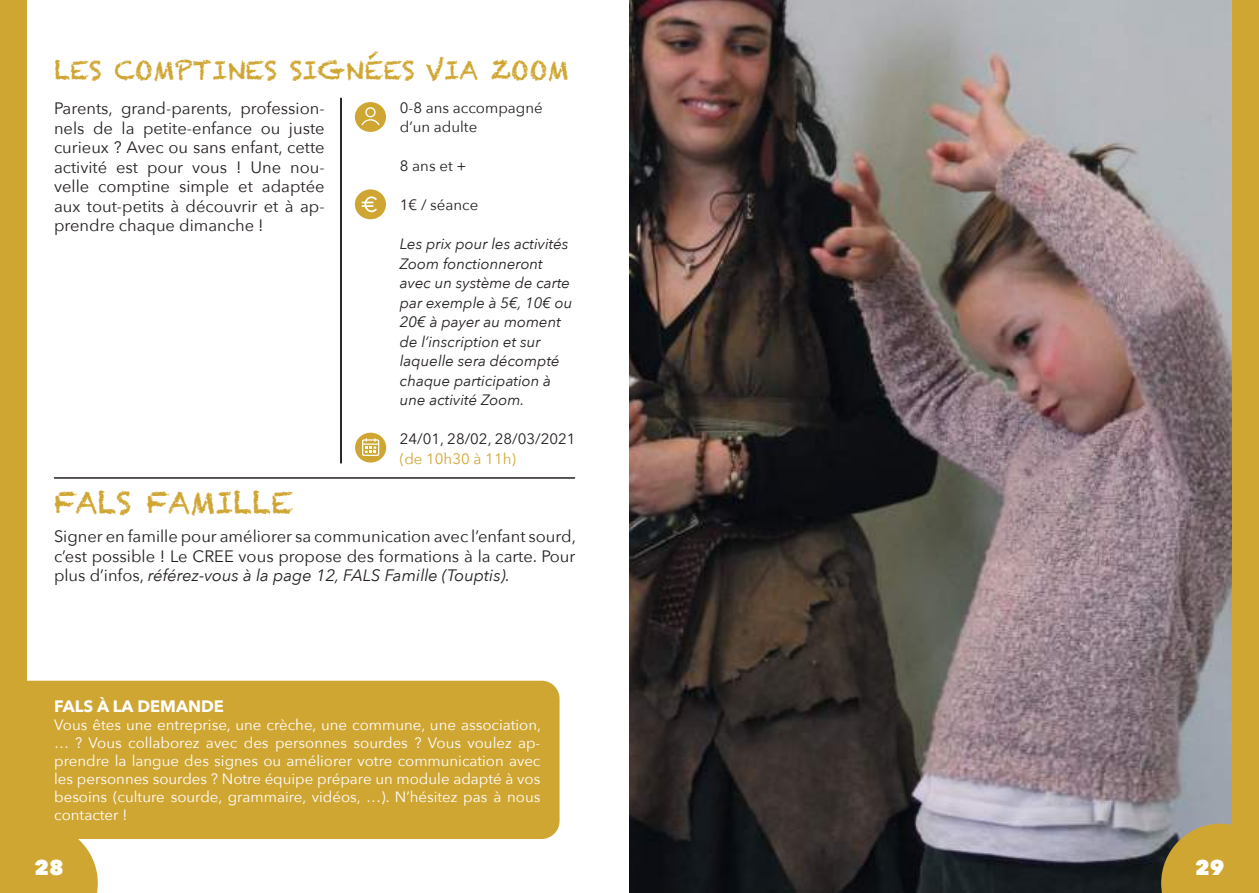
<style>
.page{position:relative;width:1259px;height:893px;background:#fff}
.page>*{position:absolute;margin:0;border:0;box-sizing:border-box;transform-origin:0 0}
.t1{font:30px "Chalkduster";color:#d0a633}
.t2{font:25.5px "Chalkduster";color:#d0a633}
.t3{font:800 21px "Avenir Next";color:#fff}
.t4{font:16.5px/19.5px "Avenir Next";color:#241f1f;text-align:justify}
.t5{font:700 16.5px "Avenir Next";color:#fff}
.t6{font:15px/18px "Avenir Next";color:#fff;text-align:justify}
.t7{font:italic 15px/19.5px "Avenir Next";color:#241f1f}
.t8{font:15px/19.5px "Avenir Next";color:#241f1f}
.t9{font:15px "Avenir Next";color:#d0a633}
.s1{font-style:italic}
</style>
<div class="page">
<img style="left:629px;top:0;width:603px;height:893px">
<svg style="left:1161px;top:824px;width:71px;height:69px;background:#c09d3d"></svg>
<div style="left:1232px;top:0;width:27px;height:893px;background:#d0a633"></div>
<div style="left:27px;top:681px;width:532px;height:158px;background:#d0a633"></div>
<div style="left:0;top:0;width:27px;height:893px;background:#d0a633"></div>
<div style="left:27px;top:824px;width:71px;height:69px;background:#d0a633"></div>
<div style="left:355px;top:102px;width:31px;height:30px;background:#d0a633;border-radius:50%"></div>
<svg style="left:361px;top:107px;width:18px;height:18px"></svg>
<div style="left:355px;top:189px;width:31px;height:30px;background:#d0a633;border-radius:50%"></div>
<svg style="left:361px;top:196px;width:16px;height:16px"></svg>
<hr style="left:340px;top:98px;width:2px;height:366px;background:#241f1f">
<div style="left:355px;top:433px;width:31px;height:30px;background:#d0a633;border-radius:50%"></div>
<svg style="left:362px;top:438px;width:17px;height:18px"></svg>
<hr style="left:54px;top:477px;width:521px;height:2px;background:#241f1f">
<h2 class="t2" style="left:54px;top:55px;width:516px">LES COMPTINES SIGNÉES VIA ZOOM</h2>
<p class="t4" style="left:54px;top:98px;width:272px">Parents, grand-parents, profession&shy;nels de la petite-enfance ou juste curieux ? Avec ou sans enfant, cette activité est pour vous ! Une nou&shy;velle comptine simple et adaptée aux tout-petits à découvrir et à ap&shy;prendre chaque dimanche !</p>
<p class="t8" style="left:400px;top:97px;width:144px">0-8 ans accompagné d’un adulte</p>
<p class="t8" style="left:400px;top:155px;width:68px">8 ans et +</p>
<p class="t8" style="left:400px;top:194px;width:80px">1€ / séance</p>
<p class="t7" style="left:400px;top:233px;width:174px">Les prix pour les activités<br>Zoom fonctionneront avec un système de carte par exemple à 5€, 10€ ou<br>20€ à payer au moment de l’inscription et sur laquelle sera décompté chaque participation à une activité Zoom.</p>
<p class="t8" style="left:400px;top:428px;width:177px">24/01, 28/02, 28/03/2021</p>
<p class="t9" style="left:400px;top:446px;width:118px">(de 10h30 à 11h)</p>
<h1 class="t1" style="left:54px;top:485px;width:241px">FALS FAMILLE</h1>
<p class="t4" style="left:54px;top:526px;width:523px">Signer en famille pour améliorer sa communication avec l’enfant sourd, c’est possible ! Le CREE vous propose des formations à la carte. Pour plus d’infos, <span class="s1">référez-vous à la page 12, FALS Famille (Touptis).</span></p>
<p class="t5" style="left:54px;top:692px;width:171px">FALS À LA DEMANDE</p>
<p class="t6" style="left:54px;top:715px;width:488px">Vous êtes une entreprise, une crèche, une commune, une association, … ? Vous collaborez avec des personnes sourdes ? Vous voulez ap&shy;prendre la langue des signes ou améliorer votre communication avec les personnes sourdes ? Notre équipe prépare un module adapté à vos besoins (culture sourde, grammaire, vidéos, …). N’hésitez pas à nous contacter !</p>
<p class="t3" style="left:34px;top:854px;width:31px">28</p>
<p class="t3" style="left:1195px;top:854px;width:31px">29</p>
</div>
